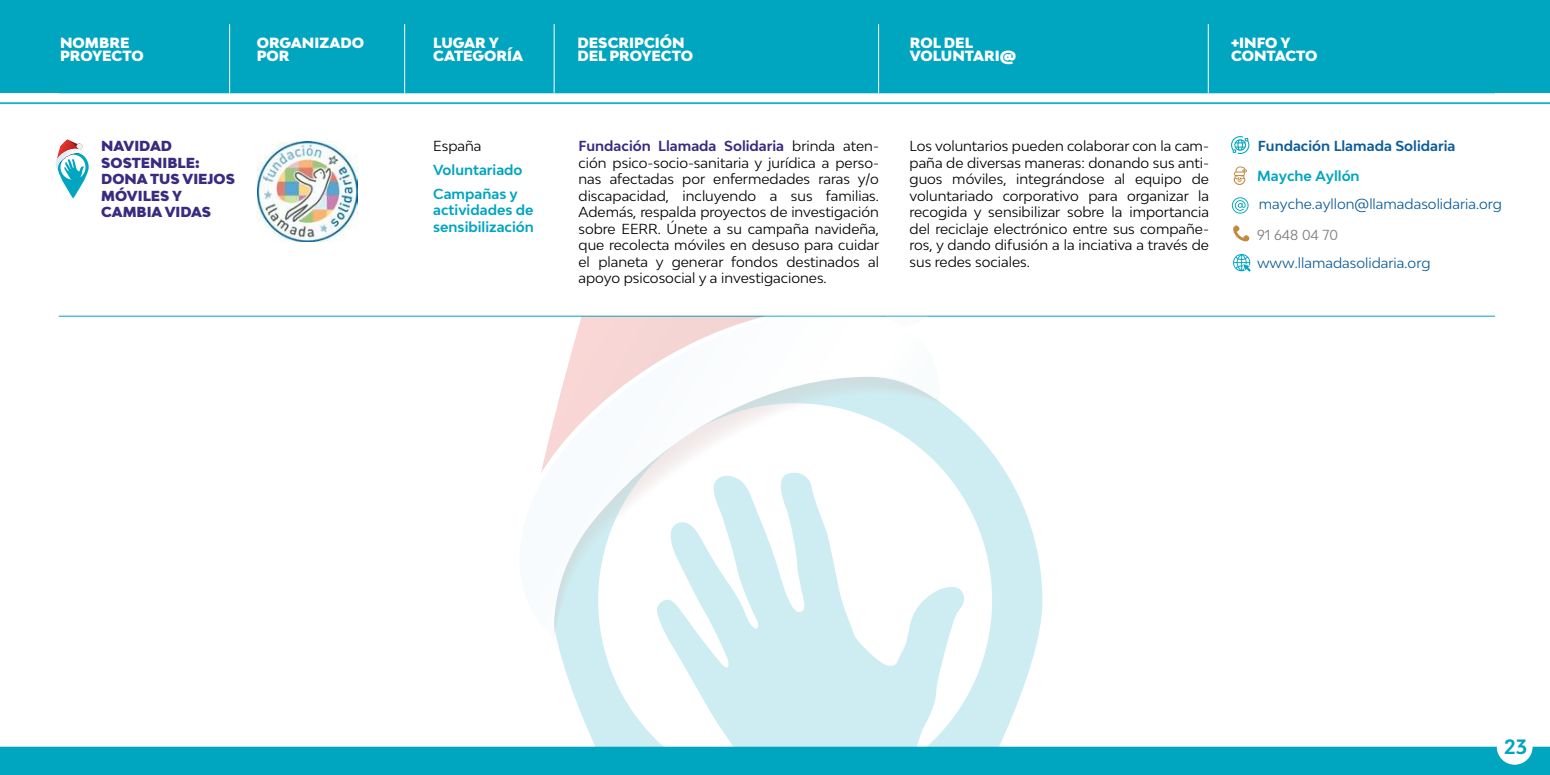
<style>
.page{position:relative;width:1550px;height:775px;background:#fff}
.page>*{position:absolute;margin:0;border:0;box-sizing:border-box;transform-origin:0 0}
.t1{font:700 19.62px "Bw Modelica";color:#00a5bf}
.t2{font:900 14px/13.6px "Bw Modelica";color:#fff}
.t3{font:13.75px/16.5px "Bw Modelica";color:#000;text-align:justify}
.t4{font:13.75px "Bw Modelica";color:#0c5c99}
.t5{font:900 13.75px/16.5px "Bw Modelica";color:#382b80}
.t6{font:700 13.75px/23.8px "Bw Modelica";color:#00a5c0}
.t7{font:700 13.75px "Bw Modelica";color:#0c5c99}
.t8{font:700 13.75px "Bw Modelica";color:#00a5bf}
.t9{font:13.75px "Bw Modelica";color:#7f7f7f}
.s1{font-weight:700;color:#382b80}
</style>
<div class="page">
<div style="left:0;top:747px;width:1550px;height:28px;background:#00a5bf"></div>
<div style="left:0;top:0;width:1550px;height:93px;background:#00a5c0"></div>
<hr style="left:229px;top:24px;width:1px;height:69px;background:#fff">
<hr style="left:404px;top:24px;width:1px;height:69px;background:#fff">
<hr style="left:554px;top:24px;width:1px;height:69px;background:#fff">
<hr style="left:878px;top:24px;width:1px;height:69px;background:#fff">
<hr style="left:1208px;top:24px;width:1px;height:69px;background:#fff">
<svg style="left:1231px;top:136px;width:18px;height:18px"></svg>
<svg style="left:1232px;top:197px;width:17px;height:17px"></svg>
<svg style="left:1233px;top:225px;width:17px;height:16px"></svg>
<hr style="left:59px;top:316px;width:1436px;height:1px;background:#00a5c0">
<svg style="left:1233px;top:254px;width:18px;height:18px"></svg>
<img style="left:258px;top:142px;width:100px;height:99px">
<hr style="left:0;top:102px;width:1550px;height:2px;background:#1fafc3">
<svg style="left:552px;top:404px;width:490px;height:371px;fill:#cdedf2"></svg>
<svg style="left:941px;top:316px;width:13px;height:1px"></svg>
<svg style="left:503px;top:316px;width:438px;height:321px"></svg>
<svg style="left:55px;top:139px;width:34px;height:60px"></svg>
<svg style="left:1234px;top:166px;width:13px;height:19px"></svg>
<p class="t2" style="left:577px;top:35px;width:117px">DESCRIPCIÓN<br>DEL PROYECTO</p>
<p class="t2" style="left:60px;top:35px;width:85px">NOMBRE<br>PROYECTO</p>
<p class="t2" style="left:257px;top:35px;width:109px">ORGANIZADO<br>POR</p>
<p class="t2" style="left:910px;top:35px;width:108px">ROL DEL<br>VOLUNTARI@</p>
<p class="t2" style="left:1231px;top:35px;width:88px">+INFO Y<br>CONTACTO</p>
<p class="t2" style="left:433px;top:35px;width:91px">LUGAR Y<br>CATEGORÍA</p>
<p class="t5" style="left:101px;top:138px;width:135px">NAVIDAD<br>SOSTENIBLE:<br>DONA TUS VIEJOS<br>MÓVILES Y<br>CAMBIA VIDAS</p>
<p class="t3" style="left:433px;top:138px;width:50px">España</p>
<p class="t6" style="left:433px;top:158px;width:91px">Voluntariado<br>Campañas y</p>
<p class="t6" style="left:433px;top:202px;width:102px;line-height:16.5px">actividades de sensibilización</p>
<p class="t3" style="left:579px;top:138px;width:302px"><span class="s1">Fundación Llamada Solidaria</span> brinda aten&shy;ción psico-socio-sanitaria y jurídica a perso&shy;nas afectadas por enfermedades raras y/o discapacidad, incluyendo a sus familias.<br>Además, respalda proyectos de investigación sobre EERR. Únete a su campaña navideña, que recolecta móviles en desuso para cuidar el planeta y generar fondos destinados al apoyo psicosocial y a investigaciones.</p>
<p class="t3" style="left:910px;top:138px;width:301px">Los voluntarios pueden colaborar con la cam&shy;paña de diversas maneras: donando sus anti&shy;guos móviles, integrándose al equipo de voluntariado corporativo para organizar la recogida y sensibilizar sobre la importancia del reciclaje electrónico entre sus compañe&shy;ros, y dando difusión a la inciativa a través de sus redes sociales.</p>
<p class="t7" style="left:1258px;top:137px;width:199px">Fundación Llamada Solidaria</p>
<p class="t8" style="left:1257px;top:167px;width:104px">Mayche Ayllón</p>
<p class="t4" style="left:1259px;top:195px;width:245px">mayche.ayllon@llamadasolidaria.org</p>
<p class="t9" style="left:1257px;top:226px;width:83px">91 648 04 70</p>
<p class="t4" style="left:1257px;top:254px;width:175px">www.llamadasolidaria.org</p>
<h1 class="t1" style="left:1504px;top:734px;width:25px">23</h1>
</div>
